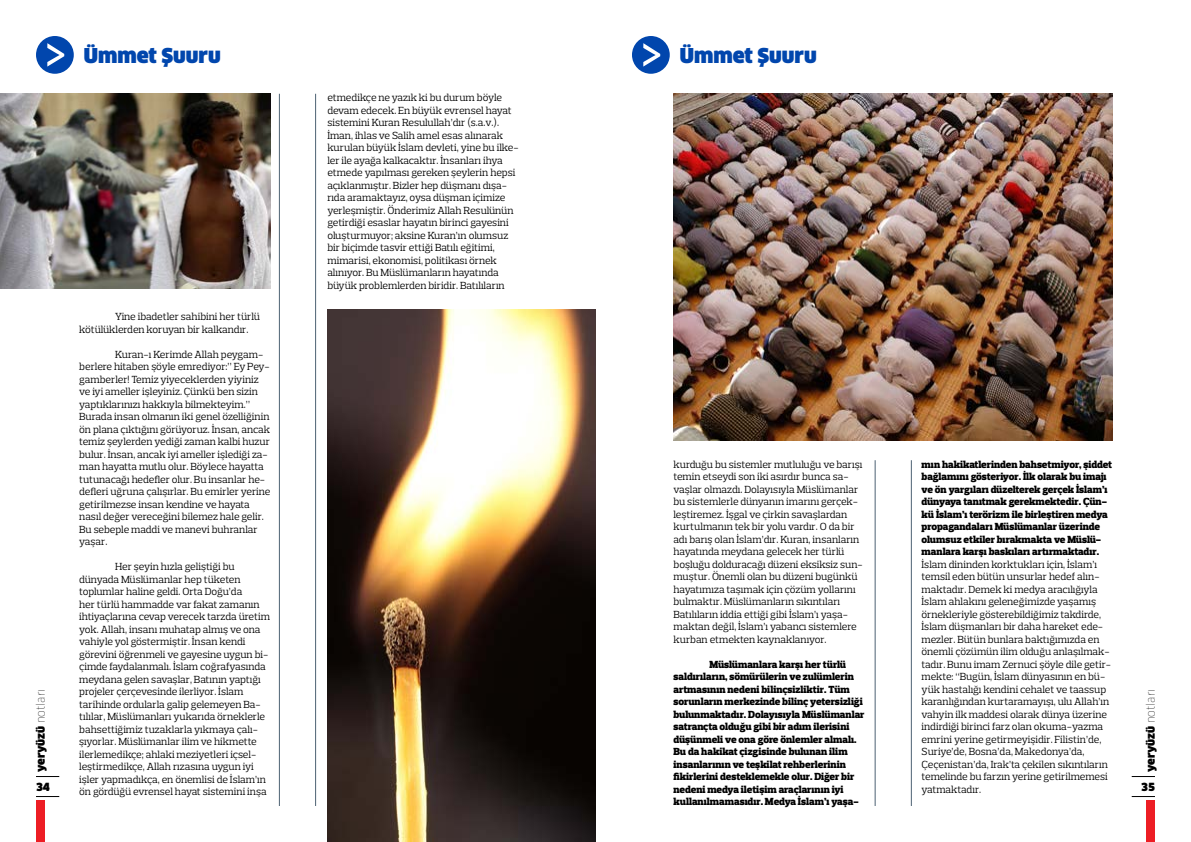
<style>
.page{position:relative;width:1191px;height:842px;background:#fff}
.page>*{position:absolute;margin:0;border:0;box-sizing:border-box;transform-origin:0 0}
.t1{font:900 20px "Clan";color:#0146ad}
.t2{font:900 11px "Clan";color:#000}
.t3{font:10.5px/12.5px "Prelo Slab";color:#000}
.t4{font:900 10.5px/12.5px "Prelo Slab";color:#000}
.s1{font-weight:100}
</style>
<div class="page">
<div style="left:36px;top:801px;width:9px;height:41px;background:#ed1d24"></div>
<div style="left:1146px;top:801px;width:9px;height:41px;background:#ed1d24"></div>
<svg style="left:36px;top:796px;width:23px;height:1px"></svg>
<svg style="left:1131px;top:796px;width:24px;height:1px"></svg>
<svg style="left:36px;top:776px;width:23px;height:1px"></svg>
<svg style="left:1131px;top:776px;width:24px;height:1px"></svg>
<hr style="left:279px;top:94px;width:1px;height:712px;background:#4d6273">
<hr style="left:315px;top:94px;width:1px;height:712px;background:#4d6273">
<hr style="left:874px;top:460px;width:1px;height:346px;background:#4d6273">
<hr style="left:911px;top:460px;width:1px;height:346px;background:#4d6273">
<div style="left:36px;top:36px;width:38px;height:38px;background:#0146ad;border-radius:50%"></div>
<svg style="left:47px;top:43px;width:17px;height:24px"></svg>
<div style="left:632px;top:36px;width:38px;height:38px;background:#0146ad;border-radius:50%"></div>
<svg style="left:643px;top:43px;width:17px;height:24px"></svg>
<img style="left:673px;top:94px;width:440px;height:346px">
<img style="left:327px;top:309px;width:268px;height:533px">
<img style="left:0;top:94px;width:271px;height:194px">
<h1 class="t1" style="left:84px;top:44px;width:138px">Ümmet Şuuru</h1>
<h1 class="t1" style="left:680px;top:44px;width:138px">Ümmet Şuuru</h1>
<p class="t3" style="left:327px;top:92px;width:193px">etmedikçe ne yazık ki bu durum böyle devam edecek. En büyük evrensel hayat sistemini Kuran Resulullah’dır (s.a.v.).<br>İman, ihlas ve Salih amel esas alınarak kurulan büyük İslam devleti, yine bu ilke&shy;ler ile ayağa kalkacaktır. İnsanları ihya etmede yapılması gereken şeylerin hepsi açıklanmıştır. Bizler hep düşmanı dışa&shy;rıda aramaktayız, oysa düşman içimize yerleşmiştir. Önderimiz Allah Resulünün getirdiği esaslar hayatın birinci gayesini oluşturmuyor; aksine Kuran’ın olumsuz bir biçimde tasvir ettiği Batılı eğitimi, mimarisi, ekonomisi, politikası örnek alınıyor. Bu Müslümanların hayatında büyük problemlerden biridir. Batılıların</p>
<p class="t3" style="left:79px;top:310px;width:182px;text-indent:36px">Yine ibadetler sahibini her türlü kötülüklerden koruyan bir kalkandır.</p>
<p class="t3" style="left:79px;top:348px;width:193px;text-indent:36px">Kuran-ı Kerimde Allah peygam&shy;berlere hitaben şöyle emrediyor:” Ey Pey&shy;gamberler! Temiz yiyeceklerden yiyiniz ve iyi ameller işleyiniz. Çünkü ben sizin yaptıklarınızı hakkıyla bilmekteyim.” Burada insan olmanın iki genel özelliğinin ön plana çıktığını görüyoruz. İnsan, ancak temiz şeylerden yediği zaman kalbi huzur bulur. İnsan, ancak iyi ameller işlediği za&shy;man hayatta mutlu olur. Böylece hayatta tutunacağı hedefler olur. Bu insanlar he&shy;defleri uğruna çalışırlar. Bu emirler yerine getirilmezse insan kendine ve hayata nasıl değer vereceğini bilemez hale gelir.<br>Bu sebeple maddi ve manevi buhranlar yaşar.</p>
<p class="t3" style="left:79px;top:560px;width:192px;text-indent:36px">Her şeyin hızla geliştiği bu dünyada Müslümanlar hep tüketen toplumlar haline geldi. Orta Doğu’da<br>her türlü hammadde var fakat zamanın ihtiyaçlarına cevap verecek tarzda üretim yok. Allah, insanı muhatap almış ve ona vahiyle yol göstermiştir. İnsan kendi görevini öğrenmeli ve gayesine uygun bi&shy;çimde faydalanmalı. İslam coğrafyasında meydana gelen savaşlar, Batının yaptığı projeler çerçevesinde ilerliyor. İslam tarihinde ordularla galip gelemeyen Ba&shy;tılılar, Müslümanları yukarıda örneklerle bahsettiğimiz tuzaklarla yıkmaya çalı&shy;şıyorlar. Müslümanlar ilim ve hikmette ilerlemedikçe; ahlaki meziyetleri içsel&shy;leştirmedikçe, Allah rızasına uygun iyi işler yapmadıkça, en önemlisi de İslam’ın ön gördüğü evrensel hayat sistemini inşa</p>
<p class="t4" style="left:921px;top:458px;width:192px">mın hakikatlerinden bahsetmiyor, şiddet bağlamını gösteriyor. İlk olarak bu imajı ve ön yargıları düzelterek gerçek İslam’ı dünyaya tanıtmak gerekmektedir. Çün&shy;kü İslam’ı terörizm ile birleştiren medya propagandaları Müslümanlar üzerinde olumsuz etkiler bırakmakta ve Müslü&shy;manlara karşı baskıları artırmaktadır.</p>
<p class="t3" style="left:921px;top:558px;width:191px">İslam dininden korktukları için, İslam’ı temsil eden bütün unsurlar hedef alın&shy;maktadır. Demek ki medya aracılığıyla İslam ahlakını geleneğimizde yaşamış örnekleriyle gösterebildiğimiz takdirde, İslam düşmanları bir daha hareket ede&shy;mezler. Bütün bunlara baktığımızda en önemli çözümün ilim olduğu anlaşılmak&shy;tadır. Bunu imam Zernuci şöyle dile getir&shy;mekte: “Bugün, İslam dünyasının en bü&shy;yük hastalığı kendini cehalet ve taassup karanlığından kurtaramayışı, ulu Allah’ın vahyin ilk maddesi olarak dünya üzerine indirdiği birinci farz olan okuma-yazma emrini yerine getirmeyişidir. Filistin’de, Suriye’de, Bosna’da, Makedonya’da, Çeçenistan’da, Irak’ta çekilen sıkıntıların temelinde bu farzın yerine getirilmemesi yatmaktadır.</p>
<p class="t3" style="left:673px;top:458px;width:191px">kurduğu bu sistemler mutluluğu ve barışı temin etseydi son iki asırdır bunca sa&shy;vaşlar olmazdı. Dolayısıyla Müslümanlar bu sistemlerle dünyanın imarını gerçek&shy;leştiremez. İşgal ve çirkin savaşlardan kurtulmanın tek bir yolu vardır. O da bir adı barış olan İslam’dır. Kuran, insanların hayatında meydana gelecek her türlü boşluğu dolduracağı düzeni eksiksiz sun&shy;muştur. Önemli olan bu düzeni bugünkü hayatımıza taşımak için çözüm yollarını bulmaktır. Müslümanların sıkıntıları Batılıların iddia ettiği gibi İslam’ı yaşa&shy;maktan değil, İslam’ı yabancı sistemlere kurban etmekten kaynaklanıyor.</p>
<p class="t4" style="left:673px;top:658px;width:192px;text-indent:36px">Müslümanlara karşı her türlü saldırıların, sömürülerin ve zulümlerin artmasının nedeni bilinçsizliktir. Tüm sorunların merkezinde bilinç yetersizliği bulunmaktadır. Dolayısıyla Müslümanlar satrançta olduğu gibi bir adım ilerisini düşünmeli ve ona göre önlemler almalı.<br>Bu da hakikat çizgisinde bulunan ilim insanlarının ve teşkilat rehberlerinin fikirlerini desteklemekle olur. Diğer bir nedeni medya iletişim araçlarının iyi kullanılmamasıdır. Medya İslam’ı yaşa-</p>
<p class="t2" style="left:34px;top:772px;width:85px;rotate:-90deg">yeryüzü <span class="s1">notları</span></p>
<p class="t2" style="left:1144px;top:772px;width:85px;rotate:-90deg">yeryüzü <span class="s1">notları</span></p>
<p class="t2" style="left:36px;top:780px;width:15px">34</p>
<p class="t2" style="left:1141px;top:780px;width:15px">35</p>
</div>
